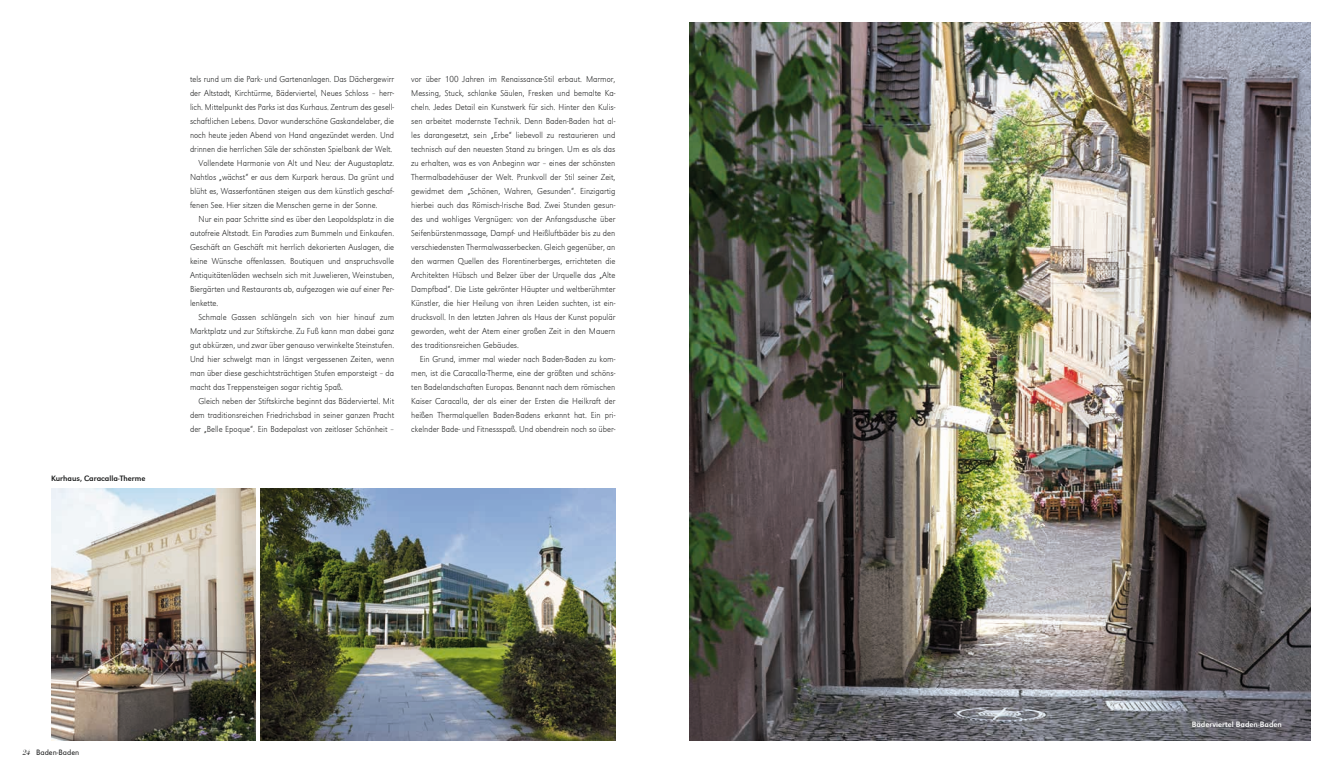
<style>
.page{position:relative;width:1333px;height:766px;background:#fff}
.page>*{position:absolute;margin:0;border:0;box-sizing:border-box;transform-origin:0 0}
.t1{font:300 expanded 9px/14px "URW Grotesk";color:#151616;text-align:justify;scale:.95 1}
.t2{font:300 expanded 9px "URW Grotesk";color:#151616;scale:.94 1}
.t3{font:8px "URW Grotesk";color:#151616}
.t4{font:8px "URW Grotesk";color:#fff}
.t5{font:300 8px "URW Grotesk";color:#151616}
.s1{font-family:"Bauer Bodoni BT";font-weight:400;font-style:italic}
</style>
<div class="page">
<img style="left:689px;top:23px;width:621px;height:717px">
<img style="left:51px;top:488px;width:204px;height:252px">
<img style="left:261px;top:488px;width:354px;height:252px">
<p class="t3" style="left:51px;top:473px;width:96px">Kurhaus, Caracalla-Therme</p>
<p class="t2" style="left:190px;top:74px;width:219px">tels rund um die Park- und Gartenanlagen. Das Dächergewirr</p>
<p class="t2" style="left:190px;top:88px;width:219px">der Altstadt, Kirchtürme, Bäderviertel, Neues Schloss – herr-</p>
<p class="t2" style="left:190px;top:102px;width:219px">lich. Mittelpunkt des Parks ist das Kurhaus. Zentrum des gesell-</p>
<p class="t2" style="left:190px;top:116px;width:219px">schaftlichen Lebens. Davor wunderschöne Gaskandelaber, die</p>
<p class="t2" style="left:190px;top:130px;width:219px">noch heute jeden Abend von Hand angezündet werden. Und</p>
<p class="t2" style="left:190px;top:144px;width:217px">drinnen die herrlichen Säle der schönsten Spielbank der Welt.</p>
<p class="t1" style="left:198px;top:156px;width:207px">Vollendete Harmonie von Alt und Neu: der Augustaplatz.</p>
<p class="t1" style="left:190px;top:170px;width:216px">Nahtlos „wächst“ er aus dem Kurpark heraus. Da grünt und</p>
<p class="t1" style="left:190px;top:184px;width:216px">blüht es, Wasserfontänen steigen aus dem künstlich geschaf-</p>
<p class="t1" style="left:190px;top:198px;width:199px">fenen See. Hier sitzen die Menschen gerne in der Sonne.</p>
<p class="t1" style="left:198px;top:212px;width:207px">Nur ein paar Schritte sind es über den Leopoldsplatz in die</p>
<p class="t1" style="left:190px;top:226px;width:216px">autofreie Altstadt. Ein Paradies zum Bummeln und Einkaufen.</p>
<p class="t1" style="left:190px;top:240px;width:216px">Geschäft an Geschäft mit herrlich dekorierten Auslagen, die</p>
<p class="t1" style="left:190px;top:254px;width:216px">keine Wünsche offenlassen. Boutiquen und anspruchsvolle</p>
<p class="t1" style="left:190px;top:268px;width:216px">Antiquitätenläden wechseln sich mit Juwelieren, Weinstuben,</p>
<p class="t1" style="left:190px;top:282px;width:216px">Biergärten und Restaurants ab, aufgezogen wie auf einer Per-</p>
<p class="t1" style="left:190px;top:296px;width:31px">lenkette.</p>
<p class="t1" style="left:198px;top:310px;width:207px">Schmale Gassen schlängeln sich von hier hinauf zum</p>
<p class="t1" style="left:190px;top:324px;width:216px">Marktplatz und zur Stiftskirche. Zu Fuß kann man dabei ganz</p>
<p class="t1" style="left:190px;top:338px;width:216px">gut abkürzen, und zwar über genauso verwinkelte Steinstufen.</p>
<p class="t1" style="left:190px;top:352px;width:216px">Und hier schwelgt man in längst vergessenen Zeiten, wenn</p>
<p class="t1" style="left:190px;top:366px;width:216px">man über diese geschichtsträchtigen Stufen emporsteigt – da</p>
<p class="t1" style="left:190px;top:380px;width:162px">macht das Treppensteigen sogar richtig Spaß.</p>
<p class="t1" style="left:198px;top:394px;width:207px">Gleich neben der Stiftskirche beginnt das Bäderviertel. Mit</p>
<p class="t1" style="left:190px;top:408px;width:216px">dem traditionsreichen Friedrichsbad in seiner ganzen Pracht</p>
<p class="t1" style="left:190px;top:422px;width:216px">der „Belle Epoque“. Ein Badepalast von zeitloser Schönheit –</p>
<p class="t1" style="left:411px;top:72px;width:216px">vor über 100 Jahren im Renaissance-Stil erbaut. Marmor, Messing, Stuck, schlanke Säulen, Fresken und bemalte Ka&shy;cheln. Jedes Detail ein Kunstwerk für sich. Hinter den Kulis&shy;sen arbeitet modernste Technik. Denn Baden-Baden hat al&shy;les darangesetzt, sein „Erbe“ liebevoll zu restaurieren und technisch auf den neuesten Stand zu bringen. Um es als das zu erhalten, was es von Anbeginn war – eines der schönsten Thermalbadehäuser der Welt. Prunkvoll der Stil seiner Zeit, gewidmet dem „Schönen, Wahren, Gesunden“. Einzigartig hierbei auch das Römisch-Irische Bad. Zwei Stunden gesun&shy;des und wohliges Vergnügen: von der Anfangsdusche über Seifenbürstenmassage, Dampf- und Heißluftbäder bis zu den verschiedensten Thermalwasserbecken. Gleich gegenüber, an den warmen Quellen des Florentinerberges, errichteten die Architekten Hübsch und Belzer über der Urquelle das „Alte Dampfbad“. Die Liste gekrönter Häupter und weltberühmter Künstler, die hier Heilung von ihren Leiden suchten, ist ein&shy;drucksvoll. In den letzten Jahren als Haus der Kunst populär geworden, weht der Atem einer großen Zeit in den Mauern des traditionsreichen Gebäudes.</p>
<p class="t1" style="left:411px;top:352px;width:216px;text-indent:9px">Ein Grund, immer mal wieder nach Baden-Baden zu kom&shy;men, ist die Caracalla-Therme, eine der größten und schöns&shy;ten Badelandschaften Europas. Benannt nach dem römischen Kaiser Caracalla, der als einer der Ersten die Heilkraft der heißen Thermalquellen Baden-Badens erkannt hat. Ein pri&shy;ckelnder Bade- und Fitnessspaß. Und obendrein noch so über-</p>
<p class="t5" style="left:23px;top:747px;width:58px"><span class="s1">24</span> Baden-Baden</p>
<p class="t4" style="left:1191px;top:719px;width:92px">Bäderviertel Baden-Baden</p>
</div>
